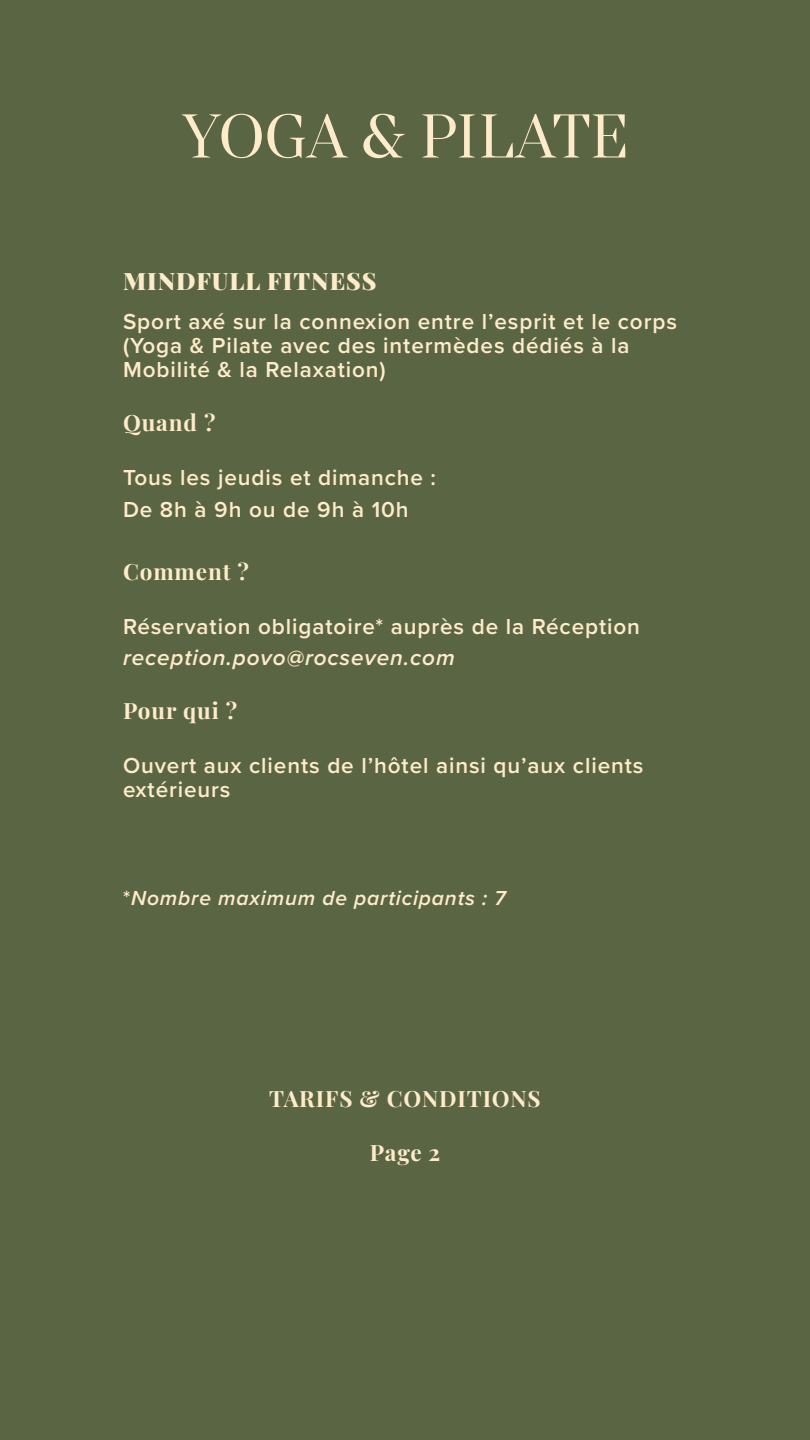
<style>
.page{position:relative;width:810px;height:1440px;background:#5a6643}
.page>*{position:absolute;margin:0;border:0;box-sizing:border-box;transform-origin:0 0}
.t1{font:67.5px "Mixta Pro";color:#feebca}
.t2{font:900 24px "Playfair Display";letter-spacing:.04em;color:#feebca}
.t3{font:600 22.5px/24px "Proxima Nova";letter-spacing:.04em;color:#feebca}
.t4{font:700 22.5px "Playfair Display";letter-spacing:.04em;color:#feebca}
.t5{font:italic 600 22.5px "Proxima Nova";letter-spacing:.04em;color:#feebca}
.t6{font:italic 600 21px "Proxima Nova";letter-spacing:.04em;color:#feebca}
.s1{font-style:normal}
</style>
<div class="page">
<h1 class="t1" style="left:181px;top:97px;width:449px">YOGA &amp; PILATE</h1>
<p class="t2" style="left:123px;top:264px;width:255px">MINDFULL FITNESS</p>
<p class="t3" style="left:123px;top:309px;width:555px">Sport axé sur la connexion entre l’esprit et le corps (Yoga &amp; Pilate avec des intermèdes dédiés à la<br>Mobilité &amp; la Relaxation)</p>
<p class="t4" style="left:123px;top:407px;width:94px">Quand ?</p>
<p class="t3" style="left:123px;top:461px;width:315px;line-height:31.5px">Tous les jeudis et dimanche :<br>De 8h à 9h ou de 9h à 10h</p>
<p class="t4" style="left:123px;top:555px;width:127px">Comment ?</p>
<p class="t3" style="left:123px;top:613px;width:519px">Réservation obligatoire* auprès de la Réception</p>
<p class="t5" style="left:123px;top:641px;width:333px">reception.povo@rocseven.com</p>
<p class="t4" style="left:123px;top:695px;width:116px">Pour qui ?</p>
<p class="t3" style="left:123px;top:753px;width:522px">Ouvert aux clients de l’hôtel ainsi qu’aux clients extérieurs</p>
<p class="t6" style="left:123px;top:882px;width:384px"><span class="s1">*</span>Nombre maximum de participants : 7</p>
<p class="t4" style="left:269px;top:1083px;width:273px">TARIFS &amp; CONDITIONS</p>
<p class="t4" style="left:370px;top:1137px;width:72px">Page 2</p>
</div>
